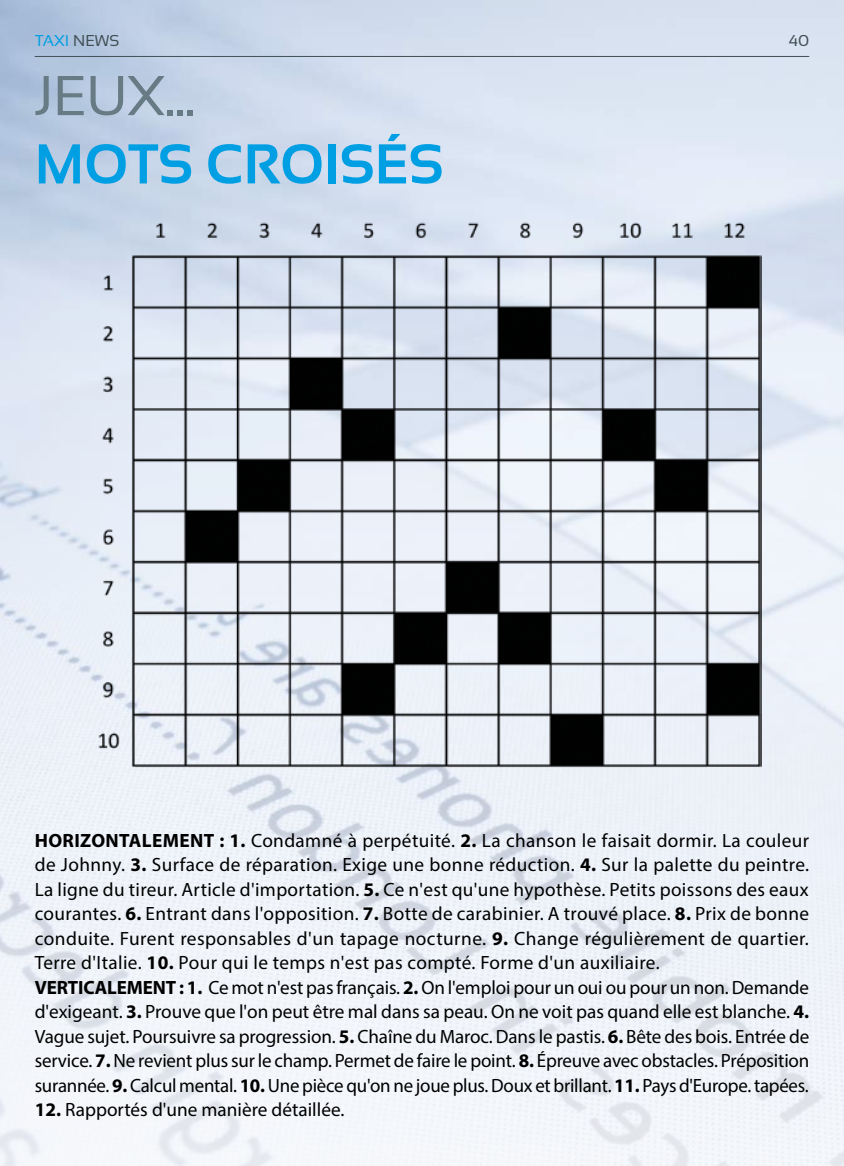
<style>
.page{position:relative;width:844px;height:1166px;background:#fff}
.page>*{position:absolute;margin:0;border:0;box-sizing:border-box;transform-origin:0 0}
.t1{font:700 56px "Sansation";color:#009fe3}
.t2{font:56px "Sansation";color:#677b85}
.t3{font:19.25px/24.5px "Myriad Pro";letter-spacing:.01em;color:#000}
.t4{font:15.75px "Sansation";color:#009fe3}
.t5{font:15.75px "Sansation";color:#414f55}
.s1{color:#414f55}
.s2{font-weight:700}
</style>
<div class="page">
<img style="left:0;top:0;width:843px;height:1166px">
<hr style="left:35px;top:56px;width:774px;height:1px;background:#414f55">
<img style="left:82px;top:211px;width:679px;height:556px">
<p class="t4" style="left:35px;top:32px;width:86px">TAXI <span class="s1">NEWS</span></p>
<p class="t5" style="left:788px;top:32px;width:22px">40</p>
<h1 class="t2" style="left:35px;top:64px;width:162px">JEUX...</h1>
<h1 class="t1" style="left:35px;top:133px;width:410px">MOTS CROISÉS</h1>
<p class="t3" style="left:35px;top:828px;width:776px"><span class="s2">HORIZONTALEMENT : 1.</span> Condamné à perpétuité. <span class="s2">2.</span> La chanson le faisait dormir. La couleur de Johnny. <span class="s2">3.</span> Surface de réparation. Exige une bonne réduction. <span class="s2">4.</span> Sur la palette du peintre.<br>La ligne du tireur. Article d'importation. <span class="s2">5.</span> Ce n'est qu'une hypothèse. Petits poissons des eaux courantes. <span class="s2">6.</span> Entrant dans l'opposition. <span class="s2">7.</span> Botte de carabinier. A trouvé place. <span class="s2">8.</span> Prix de bonne conduite. Furent responsables d'un tapage nocturne. <span class="s2">9.</span> Change régulièrement de quartier.<br>Terre d'Italie. <span class="s2">10.</span> Pour qui le temps n'est pas compté. Forme d'un auxiliaire.<br><span class="s2">VERTICALEMENT : 1.</span> Ce mot n'est pas français. <span class="s2">2.</span> On l'emploi pour un oui ou pour un non. Demande d'exigeant. <span class="s2">3.</span> Prouve que l'on peut être mal dans sa peau. On ne voit pas quand elle est blanche. <span class="s2">4.<br></span>Vague sujet. Poursuivre sa progression. <span class="s2">5.</span> Chaîne du Maroc. Dans le pastis. <span class="s2">6.</span> Bête des bois. Entrée de service. <span class="s2">7.</span> Ne revient plus sur le champ. Permet de faire le point. <span class="s2">8.</span> Épreuve avec obstacles. Préposition surannée. <span class="s2">9.</span> Calcul mental. <span class="s2">10.</span> Une pièce qu'on ne joue plus. Doux et brillant. <span class="s2">11.</span> Pays d'Europe. tapées.</p>
<p class="t3" style="left:35px;top:1097px;width:311px"><span class="s2">12.</span> Rapportés d'une manière détaillée.</p>
</div>
